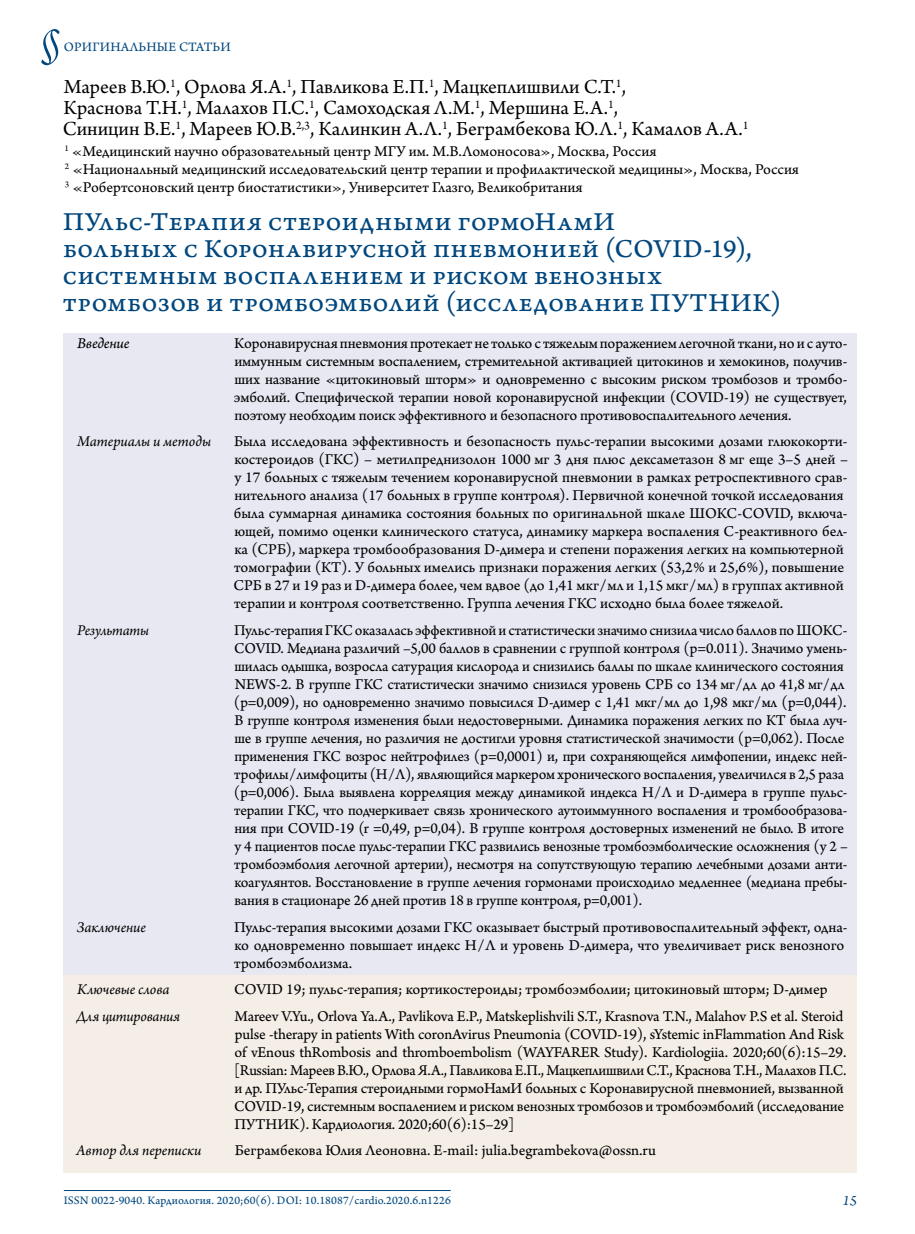
<style>
.page{position:relative;width:915px;height:1234px;background:#fff}
.page>*{position:absolute;margin:0;border:0;box-sizing:border-box;transform-origin:0 0}
.t1{font:54px "Arno Pro Light Italic Display";color:#00477e}
.t2{font:27px/27px "Arno Pro Caption";letter-spacing:.01em;color:#00477e}
.t3{font:21px/21px "Arno Pro";color:#000}
.t4{font:15.75px/18px "Arno Pro Sm Text";letter-spacing:-.01em;color:#000}
.t5{font:italic 15.75px "Arno Pro";letter-spacing:-.005em;color:#000}
.t6{font:15.75px "Arno Pro Italic Sm Text";letter-spacing:-.015em;color:#000}
.t7{font:15px "Arno Pro Italic Sm Text";color:#00477e}
.t8{font:13.5px "Arno Pro Sm Text";letter-spacing:.01em;color:#00477e}
.t9{font:12px "Arno Pro Sm Text";letter-spacing:.01em;color:#00477e}
</style>
<div class="page">
<hr style="left:64px;top:1189px;width:386px;height:1px;background:#00477e">
<div style="left:64px;top:333px;width:792px;height:104px;background:#e7e8f2"></div>
<div style="left:64px;top:431px;width:792px;height:195px;background:#e7e8f2"></div>
<div style="left:64px;top:620px;width:792px;height:302px;background:#e7e8f2"></div>
<div style="left:64px;top:916px;width:792px;height:69px;background:#e7e8f2"></div>
<div style="left:64px;top:974px;width:792px;height:37px;background:#f4eee7"></div>
<div style="left:64px;top:1005px;width:792px;height:141px;background:#f4eee7"></div>
<div style="left:64px;top:1140px;width:792px;height:32px;background:#f4eee7"></div>
<h1 class="t1" style="left:40px;top:12px;width:22px">§</h1>
<p class="t8" style="left:64px;top:39px;width:168px">ОРИГИНАЛЬНЫЕ СТАТЬИ</p>
<h3 class="t3" style="left:63px;top:77px;width:687px">Мареев В.Ю.<sup>1</sup>, Орлова Я.А.<sup>1</sup>, Павликова Е.П.<sup>1</sup>, Мацкеплишвили С.Т.<sup>1</sup>,<br>Краснова Т.Н.<sup>1</sup>, Малахов П.С.<sup>1</sup>, Самоходская Л.М.<sup>1</sup>, Мершина Е.А.<sup>1</sup>,<br>Синицин В.Е.<sup>1</sup>, Мареев Ю.В.<sup>2,3</sup>, Калинкин А.Л.<sup>1</sup>, Беграмбекова Ю.Л.<sup>1</sup>, Камалов А.А.<sup>1</sup></h3>
<p class="t4" style="left:64px;top:143px;width:736px"><sup>1</sup> «Медицинский научно образовательный центр МГУ им. М.В.Ломоносова», Москва, Россия<br><sup>2</sup> «Национальный медицинский исследовательский центр терапии и профилактической медицины», Москва, Россия<br><sup>3</sup> «Робертсоновский центр биостатистики», Университет Глазго, Великобритания</p>
<h2 class="t2" style="left:62px;top:209px;width:720px">ПУльс-Терапия стероидными гормоНамИ<br>больных с Коронавирусной пневмонией (COVID-19), системным воспалением и риском венозных тромбозов и тромбоэмболий (исследование ПУТНИК)</h2>
<p class="t6" style="left:77px;top:334px;width:54px">Введение</p>
<p class="t4" style="left:234px;top:335px;width:614px;text-align:justify">Коронавирусная пневмония протекает не только с тяжелым поражением легочной ткани, но и с ауто&shy;иммунным системным воспалением, стремительной активацией цитокинов и хемокинов, получив&shy;ших название «цитокиновый шторм» и одновременно с высоким риском тромбозов и тромбо&shy;эмболий. Специфической терапии новой коронавирусной инфекции (COVID-19) не существует, поэтому необходим поиск эффективного и безопасного противовоспалительного лечения.</p>
<p class="t5" style="left:77px;top:432px;width:135px">Материалы и методы</p>
<p class="t4" style="left:233px;top:433px;width:615px">Была исследована эффективность и безопасность пульс-терапии высокими дозами глюкокорти&shy;костероидов (ГКС) – метилпреднизолон 1000 мг 3 дня плюс дексаметазон 8 мг еще 3–5 дней – у 17 больных с тяжелым течением коронавирусной пневмонии в рамках ретроспективного срав&shy;нительного анализа (17 больных в группе контроля). Первичной конечной точкой исследования была суммарная динамика состояния больных по оригинальной шкале ШОКС-COVID, включа&shy;ющей, помимо оценки клинического статуса, динамику маркера воспаления С-реактивного бел&shy;ка (СРБ), маркера тромбообразования D-димера и степени поражения легких на компьютерной томографии (КТ). У больных имелись признаки поражения легких (53,2% и 25,6%), повышение СРБ в 27 и 19 раз и D-димера более, чем вдвое (до 1,41 мкг/мл и 1,15 мкг/мл) в группах активной терапии и контроля соответственно. Группа лечения ГКС исходно была более тяжелой.</p>
<p class="t5" style="left:77px;top:621px;width:73px">Результаты</p>
<p class="t4" style="left:234px;top:622px;width:615px">Пульс-терапия ГКС оказалась эффективной и статистически значимо снизила число баллов по ШОКС-COVID. Медиана различий –5,00 баллов в сравнении с группой контроля (р=0.011). Значимо умень&shy;шилась одышка, возросла сатурация кислорода и снизились баллы по шкале клинического состояния NEWS-2. В группе ГКС статистически значимо снизился уровень CРБ со 134 мг/дл до 41,8 мг/дл (р=0,009), но одновременно значимо повысился D-димер с 1,41 мкг/мл до 1,98 мкг/мл (р=0,044).<br>В группе контроля изменения были недостоверными. Динамика поражения легких по КТ была луч&shy;ше в группе лечения, но различия не достигли уровня статистической значимости (р=0,062). После применения ГКС возрос нейтрофилез (р=0,0001) и, при сохраняющейся лимфопении, индекс ней&shy;трофилы/лимфоциты (Н/Л), являющийся маркером хронического воспаления, увеличился в 2,5 раза (р=0,006). Была выявлена корреляция между динамикой индекса Н/Л и D-димера в группе пульс&shy;терапии ГКС, что подчеркивает связь хронического аутоиммунного воспаления и тромбообразова&shy;ния при COVID-19 (r =0,49, p=0,04). В группе контроля достоверных изменений не было. В итоге у 4 пациентов после пульс-терапии ГКС развились венозные тромбоэмболические осложнения (у 2 – тромбоэмболия легочной артерии), несмотря на сопутствующую терапию лечебными дозами анти&shy;коагулянтов. Восстановление в группе лечения гормонами происходило медленнее (медиана пребы&shy;вания в стационаре 26 дней против 18 в группе контроля, р=0,001).</p>
<p class="t5" style="left:77px;top:917px;width:71px">Заключение</p>
<p class="t4" style="left:234px;top:918px;width:614px">Пульс-терапия высокими дозами ГКС оказывает быстрый противовоспалительный эффект, одна&shy;ко одновременно повышает индекс Н/Л и уровень D-димера, что увеличивает риск венозного тромбоэмболизма.</p>
<p class="t5" style="left:77px;top:980px;width:94px">Ключевые слова</p>
<p class="t4" style="left:234px;top:981px;width:594px">COVID 19; пульс-терапия; кортикостероиды; тромбоэмболии; цитокиновый шторм; D-димер</p>
<p class="t5" style="left:76px;top:1006px;width:105px">Для цитирования</p>
<p class="t4" style="left:234px;top:1007px;width:613px">Mareev V.Yu., Orlova Ya.A., Pavlikova E.P., Matskeplishvili S.Т., Krasnova Т.N., Malahov P.S et al. Steroid pulse -therapy in patients With coronAvirus Pneumonia (COVID-19), sYstemic inFlammation And Risk of vEnous thRombosis and thromboembolism (WAYFARER Study). Kardiologiia. 2020;60(6):15–29. [Russian: Мареев В.Ю., Орлова Я.А., Павликова Е.П., Мацкеплишвили С.Т., Краснова Т.Н., Малахов П.С. и др. ПУльс-Терапия стероидными гормоНамИ больных с Коронавирусной пневмонией, вызванной COVID-19, системным воспалением и риском венозных тромбозов и тромбоэмболий (исследование ПУТНИК). Кардиология. 2020;60(6):15–29]</p>
<p class="t5" style="left:76px;top:1141px;width:127px">Автор для переписки</p>
<p class="t4" style="left:234px;top:1142px;width:422px">Беграмбекова Юлия Леоновна. E-mail: julia.begrambekova@ossn.ru</p>
<p class="t9" style="left:64px;top:1192px;width:388px">ISSN 0022-9040. Кардиология. 2020;60(6). DOI: 10.18087/cardio.2020.6.n1226</p>
<p class="t7" style="left:842px;top:1190px;width:16px">15</p>
</div>
